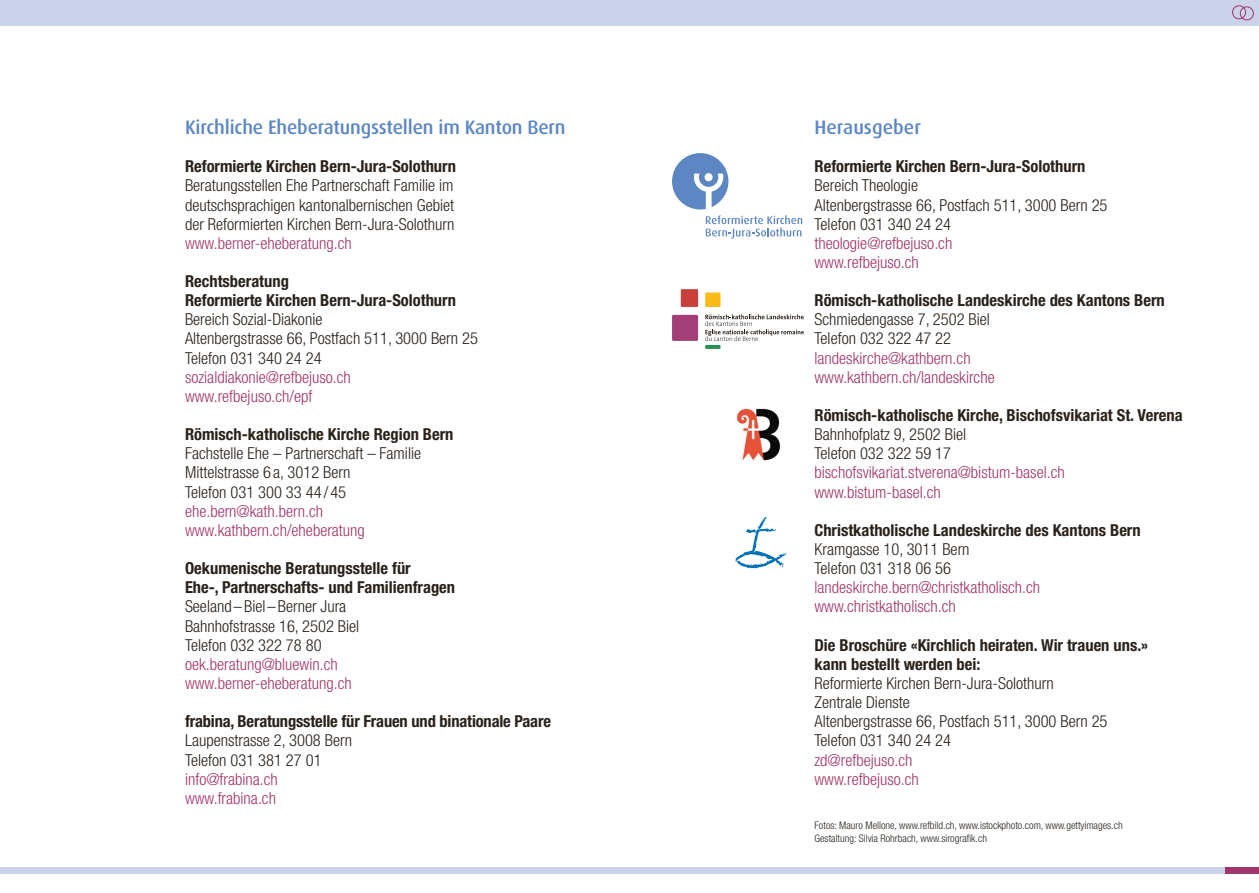
<style>
.page{position:relative;width:1259px;height:893px;background:#fff}
.page>*{position:absolute;margin:0;border:0;box-sizing:border-box;transform-origin:0 0}
.t1{font:500 19.5px "Dax";letter-spacing:-.01em;color:#5c87c2}
.t2{font:300 condensed 16.5px/19.2px "Helvetica Neue LT Std";color:#29211a}
.t3{font:700 condensed 16.5px/19.2px "Helvetica Neue LT Std";color:#29211a}
.t4{font:300 condensed 16.5px/19.2px "Helvetica Neue LT Std";color:#a03669}
.t5{font:300 condensed 10.5px/13.2px "Helvetica Neue LT Std";color:#29211a}
</style>
<div class="page">
<div style="left:1225px;top:867px;width:34px;height:7px;background:#a03669"></div>
<div style="left:0;top:867px;width:1225px;height:7px;background:#cbd3eb"></div>
<img style="left:736px;top:407px;width:45px;height:54px">
<div style="left:0;top:0;width:1259px;height:26px;background:#cbd3eb"></div>
<div style="left:1240px;top:6px;width:13px;height:14px;border:1px solid #a03669;border-radius:50%"></div>
<div style="left:1232px;top:5px;width:14px;height:14px;border:1px solid #a03669;border-radius:50%"></div>
<svg style="left:735px;top:516px;width:51px;height:52px"></svg>
<div style="left:681px;top:289px;width:17px;height:18px;background:#c93f3b"></div>
<div style="left:705px;top:293px;width:15px;height:14px;background:#faba17"></div>
<div style="left:672px;top:315px;width:26px;height:26px;background:#a33f77"></div>
<svg style="left:705px;top:314px;width:99px;height:27px"></svg>
<svg style="left:705px;top:345px;width:15px;height:4px"></svg>
<svg style="left:672px;top:153px;width:56px;height:56px"></svg>
<svg style="left:706px;top:215px;width:96px;height:24px"></svg>
<p class="t1" style="left:185px;top:116px;width:382px">Kirchliche Eheberatungsstellen im Kanton Bern</p>
<p class="t3" style="left:185px;top:157px;width:272px">Reformierte Kirchen Bern-Jura-Solothurn</p>
<p class="t2" style="left:185px;top:176px;width:271px;text-align:justify">Beratungsstellen Ehe Partnerschaft Familie im deutschsprachigen kantonalbernischen Gebiet der Reformierten Kirchen Bern-Jura-Solothurn</p>
<p class="t4" style="left:185px;top:233px;width:168px">www.berner-eheberatung.ch</p>
<p class="t3" style="left:185px;top:271px;width:272px">Rechtsberatung<br>Reformierte Kirchen Bern-Jura-Solothurn</p>
<p class="t2" style="left:185px;top:310px;width:294px">Bereich Sozial-Diakonie<br>Altenbergstrasse 66, Postfach 511, 3000 Bern 25<br>Telefon 031 340 24 24</p>
<p class="t4" style="left:185px;top:367px;width:167px">sozialdiakonie@refbejuso.ch www.refbejuso.ch/epf</p>
<p class="t3" style="left:185px;top:424px;width:270px">Römisch-katholische Kirche Region Bern</p>
<p class="t2" style="left:185px;top:444px;width:238px">Fachstelle Ehe – Partnerschaft – Familie<br>Mittelstrasse 6 a, 3012 Bern<br>Telefon 031 300 33 44 / 45</p>
<p class="t4" style="left:185px;top:501px;width:181px">ehe.bern@kath.bern.ch www.kathbern.ch/eheberatung</p>
<p class="t3" style="left:185px;top:558px;width:272px">Oekumenische Beratungsstelle für<br>Ehe-, Partnerschafts- und Familienfragen</p>
<p class="t2" style="left:185px;top:597px;width:176px">Seeland –Biel–Berner Jura<br>Bahnhofstrasse 16, 2502 Biel<br>Telefon 032 322 78 80</p>
<p class="t4" style="left:185px;top:654px;width:168px">oek.beratung@bluewin.ch www.berner-eheberatung.ch</p>
<p class="t3" style="left:185px;top:712px;width:367px">frabina, Beratungsstelle für Frauen und binationale Paare</p>
<p class="t2" style="left:185px;top:731px;width:168px">Laupenstrasse 2, 3008 Bern<br>Telefon 031 381 27 01</p>
<p class="t4" style="left:185px;top:769px;width:94px">info@frabina.ch www.frabina.ch</p>
<p class="t1" style="left:814px;top:116px;width:108px">Herausgeber</p>
<p class="t3" style="left:814px;top:157px;width:272px">Reformierte Kirchen Bern-Jura-Solothurn</p>
<p class="t2" style="left:814px;top:176px;width:294px">Bereich Theologie<br>Altenbergstrasse 66, Postfach 511, 3000 Bern 25<br>Telefon 031 340 24 24</p>
<p class="t4" style="left:814px;top:233px;width:139px">theologie@refbejuso.ch www.refbejuso.ch</p>
<p class="t3" style="left:814px;top:290px;width:352px">Römisch-katholische Landeskirche des Kantons Bern</p>
<p class="t2" style="left:814px;top:310px;width:177px">Schmiedengasse 7, 2502 Biel<br>Telefon 032 322 47 22</p>
<p class="t4" style="left:814px;top:348px;width:182px">landeskirche@kathbern.ch www.kathbern.ch/landeskirche</p>
<p class="t3" style="left:814px;top:405px;width:370px">Römisch-katholische Kirche, Bischofsvikariat St. Verena</p>
<p class="t2" style="left:814px;top:425px;width:153px">Bahnhofplatz 9, 2502 Biel<br>Telefon 032 322 59 17</p>
<p class="t4" style="left:814px;top:463px;width:252px">bischofsvikariat.stverena@bistum-basel.ch www.bistum-basel.ch</p>
<p class="t3" style="left:814px;top:520px;width:328px">Christkatholische Landeskirche des Kantons Bern</p>
<p class="t2" style="left:814px;top:539px;width:157px">Kramgasse 10, 3011 Bern<br>Telefon 031 318 06 56</p>
<p class="t4" style="left:814px;top:578px;width:227px">landeskirche.bern@christkatholisch.ch www.christkatholisch.ch</p>
<p class="t3" style="left:814px;top:635px;width:335px">Die Broschüre «Kirchlich heiraten. Wir trauen uns.» kann bestellt werden bei:</p>
<p class="t2" style="left:814px;top:673px;width:294px">Reformierte Kirchen Bern-Jura-Solothurn<br>Zentrale Dienste<br>Altenbergstrasse 66, Postfach 511, 3000 Bern 25<br>Telefon 031 340 24 24</p>
<p class="t4" style="left:814px;top:750px;width:106px">zd@refbejuso.ch www.refbejuso.ch</p>
<p class="t5" style="left:814px;top:818px;width:310px">Fotos: Mauro Mellone, www.refbild.ch, www.istockphoto.com, www.gettyimages.ch<br>Gestaltung: Silvia Rohrbach, www.sirografik.ch</p>
</div>
